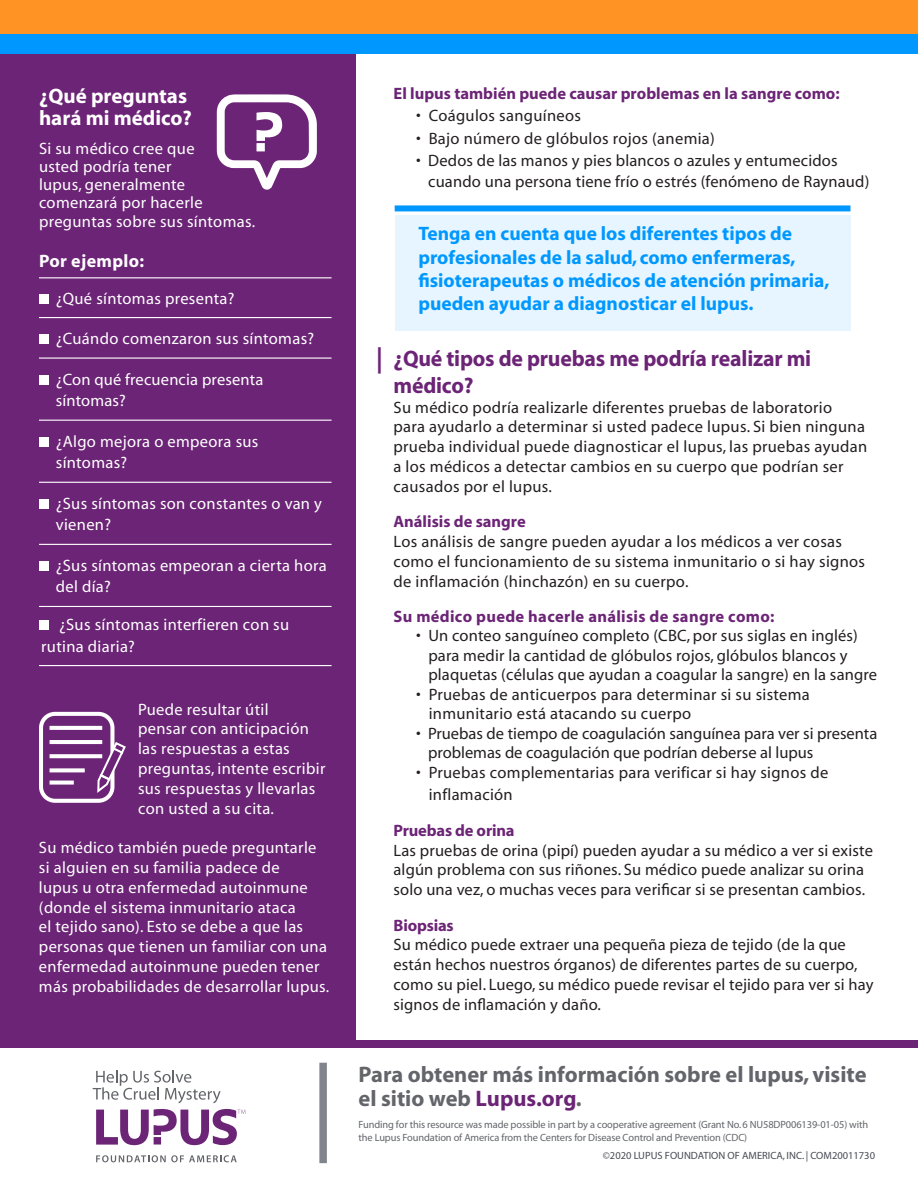
<style>
.page{position:relative;width:918px;height:1188px;background:#fff}
.page>*{position:absolute;margin:0;border:0;box-sizing:border-box;transform-origin:0 0}
.t1{font:700 26.4px "Myriad";color:#6c2476;scale:.91 1}
.t2{font:700 22.5px/24px "Myriad";color:#63656a}
.t3{font:700 22.5px/27px "Myriad";letter-spacing:-.01em;color:#6c2476}
.t4{font:700 21px/22.2px "Myriad";color:#fff}
.t5{font:700 19.5px/23.4px "Myriad";color:#0098ff}
.t6{font:700 18px "Myriad";letter-spacing:.02em;color:#fff}
.t7{font:16.5px/19.8px "Myriad";letter-spacing:.01em;color:#231f20}
.t8{font:16.5px/19.8px "Myriad";letter-spacing:.02em;color:#fff}
.t9{font:700 16.5px "Myriad Pro";color:#6c2476}
.t10{font:700 16.5px "Myriad";letter-spacing:.02em;color:#6c2476}
.t11{font:700 16.5px "Myriad";letter-spacing:-.01em;color:#6c2476}
.t12{font:10.5px/12.6px "Myriad";letter-spacing:-.01em;color:#63656a}
.t13{font:10.5px "Myriad";color:#464b54}
.s1{font-family:"Myriad"}
.s2{font-family:"Myriad Pro"}
.s3{font-weight:700;color:#6c2476}
.s4{color:#6c2476}
</style>
<div class="page">
<div style="left:0;top:48px;width:355px;height:995px;background:#6c2476"></div>
<div style="left:0;top:1040px;width:918px;height:7px;background:#6c2476"></div>
<div style="left:0;top:0;width:918px;height:39px;background:#ff9323"></div>
<div style="left:0;top:35px;width:918px;height:19px;background:#0098ff"></div>
<hr style="left:39px;top:277px;width:293px;height:1px;background:#fff">
<hr style="left:39px;top:317px;width:293px;height:1px;background:#fff">
<hr style="left:39px;top:358px;width:293px;height:1px;background:#fff">
<hr style="left:39px;top:420px;width:293px;height:1px;background:#fff">
<hr style="left:39px;top:482px;width:293px;height:1px;background:#fff">
<hr style="left:39px;top:544px;width:293px;height:1px;background:#fff">
<hr style="left:39px;top:606px;width:293px;height:1px;background:#fff">
<hr style="left:39px;top:665px;width:293px;height:1px;background:#fff">
<div style="left:39px;top:294px;width:10px;height:10px;background:#fff"></div>
<div style="left:39px;top:334px;width:10px;height:10px;background:#fff"></div>
<div style="left:39px;top:375px;width:10px;height:10px;background:#fff"></div>
<div style="left:39px;top:437px;width:10px;height:10px;background:#fff"></div>
<div style="left:39px;top:499px;width:10px;height:10px;background:#fff"></div>
<div style="left:39px;top:561px;width:10px;height:10px;background:#fff"></div>
<div style="left:39px;top:620px;width:10px;height:10px;background:#fff"></div>
<div style="left:39px;top:712px;width:75px;height:91px;border:4px solid #fff;border-radius:14px"></div>
<svg style="left:50px;top:726px;width:52px;height:4px"></svg>
<hr style="left:50px;top:740px;width:52px;height:4px;background:#fff">
<svg style="left:50px;top:754px;width:46px;height:4px"></svg>
<svg style="left:50px;top:768px;width:35px;height:4px"></svg>
<svg style="left:50px;top:781px;width:24px;height:4px"></svg>
<svg style="left:96px;top:741px;width:30px;height:54px"></svg>
<svg style="left:217px;top:94px;width:100px;height:96px"></svg>
<div style="left:395px;top:215px;width:455px;height:115px;background:#e6f5ff"></div>
<div style="left:395px;top:205px;width:455px;height:6px;background:#0098ff"></div>
<div style="left:319px;top:1063px;width:8px;height:100px;background:#81848c"></div>
<svg style="left:96px;top:1155px;width:141px;height:7px"></svg>
<svg style="left:93px;top:1070px;width:152px;height:75px"></svg>
<p class="t4" style="left:39px;top:85px;width:154px">¿Qué preguntas hará mi médico?</p>
<p class="t8" style="left:39px;top:140px;width:165px;line-height:18px">Si su médico cree que usted podría tener lupus, generalmente comenzará por hacerle</p>
<p class="t8" style="left:39px;top:213px;width:218px">preguntas sobre sus síntomas.</p>
<p class="t6" style="left:39px;top:252px;width:107px">Por ejemplo:</p>
<p class="t8" style="left:56px;top:289px;width:180px">¿Qué síntomas presenta?</p>
<p class="t8" style="left:56px;top:329px;width:260px">¿Cuándo comenzaron sus síntomas?</p>
<p class="t8" style="left:56px;top:369px;width:209px;line-height:21.6px">¿Con qué frecuencia presenta síntomas?</p>
<p class="t8" style="left:56px;top:431px;width:204px;line-height:21.6px">¿Algo mejora o empeora sus síntomas?</p>
<p class="t8" style="left:56px;top:493px;width:268px;line-height:21.6px">¿Sus síntomas son constantes o van y vienen?</p>
<p class="t8" style="left:56px;top:555px;width:272px;line-height:21.6px">¿Sus síntomas empeoran a cierta hora del día?</p>
<p class="t8" style="left:41px;top:614px;width:250px;line-height:21.6px;text-indent:18px">¿Sus síntomas interfieren con su rutina diaria?</p>
<p class="t8" style="left:138px;top:700px;width:189px">Puede resultar útil<br>pensar con anticipación las respuestas a estas preguntas, intente escribir sus respuestas y llevarlas con usted a su cita.</p>
<p class="t8" style="left:39px;top:838px;width:292px">Su médico también puede preguntarle si alguien en su familia padece de<br>lupus u otra enfermedad autoinmune (donde el sistema inmunitario ataca<br>el tejido sano). Esto se debe a que las personas que tienen un familiar con una enfermedad autoinmune pueden tener más probabilidades de desarrollar lupus.</p>
<p class="t9" style="left:394px;top:82px;width:448px">El lupus también puede causar problemas en la sangre como<span class="s1">:</span></p>
<p class="t7" style="left:416px;top:107px;width:167px">• Coágulos sanguíneos</p>
<p class="t7" style="left:416px;top:129px;width:300px">• Bajo número de glóbulos rojos (anemia)</p>
<p class="t7" style="left:428px;top:151px;width:443px;line-height:21px;text-indent:-12px">• Dedos de las manos y pies blancos o azules y entumecidos cuando una persona tiene frío o estrés (fenómeno de Raynaud)</p>
<p class="t1" style="left:376px;top:344px;width:9px">|</p>
<p class="t5" style="left:418px;top:223px;width:413px">Tenga en cuenta que los diferentes tipos de profesionales de la salud, como enfermeras, fisioterapeutas o médicos de atención primaria, pueden ayudar a diagnosticar el lupus.</p>
<p class="t3" style="left:394px;top:345px;width:419px">¿Qué tipos de pruebas me podría <span class="s2">realizar</span> mi médico?</p>
<p class="t7" style="left:394px;top:398px;width:475px">Su médico podría realizarle diferentes pruebas de laboratorio para ayudarlo a determinar si usted padece lupus. Si bien ninguna prueba individual puede diagnosticar el lupus, las pruebas ayudan a los médicos a detectar cambios en su cuerpo que podrían ser causados por el lupus.</p>
<p class="t7" style="left:394px;top:512px;width:473px"><span class="s3">Análisis de sangre<br></span>Los análisis de sangre pueden ayudar a los médicos a ver cosas como el funcionamiento de su sistema inmunitario o si hay signos de inflamación (hinchazón) en su cuerpo.</p>
<p class="t10" style="left:394px;top:608px;width:383px">Su médico puede <span class="s2">hacerle</span> análisis de sangre como:</p>
<p class="t7" style="left:428px;top:627px;width:450px;text-indent:-12px">• Un conteo sanguíneo completo (CBC, por sus siglas en inglés) para medir la cantidad de glóbulos rojos, glóbulos blancos y plaquetas (células que ayudan a coagular la sangre) en la sangre</p>
<p class="t7" style="left:429px;top:685px;width:383px;text-indent:-13px">• Pruebas de anticuerpos para determinar si su sistema inmunitario está atacando su cuerpo</p>
<p class="t7" style="left:428px;top:724px;width:451px;text-indent:-12px">• Pruebas de tiempo de coagulación sanguínea para ver si presenta problemas de coagulación que podrían deberse al lupus</p>
<p class="t7" style="left:429px;top:762px;width:401px;line-height:22.5px;text-indent:-13px">• Pruebas complementarias para verificar si hay signos de inflamación</p>
<p class="t11" style="left:394px;top:822px;width:123px">Pruebas de orina</p>
<p class="t7" style="left:394px;top:841px;width:481px">Las pruebas de orina (pipí) pueden ayudar a su médico a ver si existe algún problema con sus riñones. Su médico puede analizar su orina solo una vez, o muchas veces para verificar si se presentan cambios.</p>
<p class="t11" style="left:394px;top:917px;width:62px">Biopsias</p>
<p class="t7" style="left:394px;top:936px;width:482px">Su médico puede extraer una pequeña pieza de tejido (de la que están hechos nuestros órganos) de diferentes partes de su cuerpo, como su piel. Luego, su médico puede revisar el tejido para ver si hay signos de inflamación y daño.</p>
<h2 class="t2" style="left:358px;top:1063px;width:510px">Para obtener más información sobre el lupus, visite el sitio web <span class="s4">Lupus.org</span>.</h2>
<p class="t12" style="left:358px;top:1119px;width:511px">Funding for this resource was made possible in part by a cooperative agreement (Grant No. 6 NU58DP006139-01-05) with the Lupus Foundation of America from the Centers for Disease Control and Prevention (CDC)</p>
<p class="t13" style="left:603px;top:1150px;width:274px">©2020 LUPUS FOUNDATION OF AMERICA, INC. | COM20011730</p>
</div>
